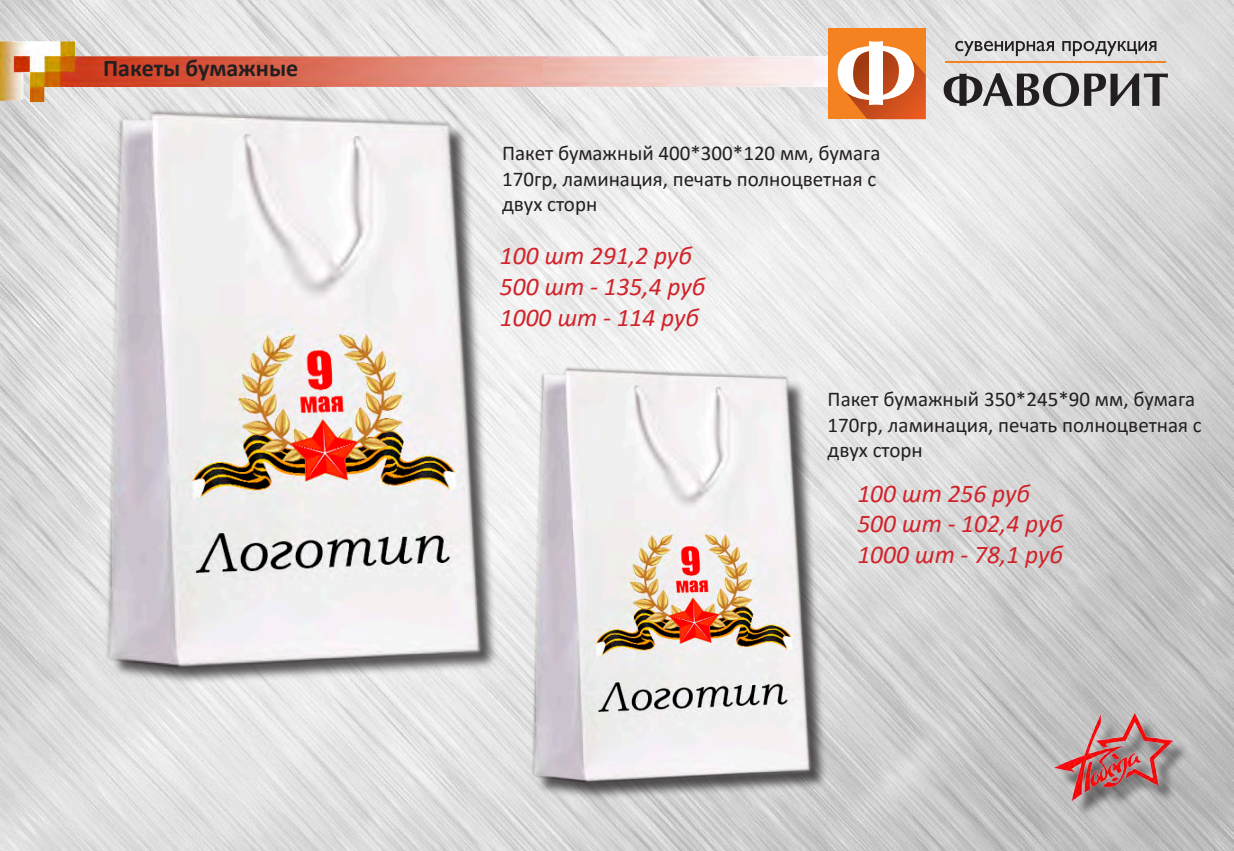
<style>
.page{position:relative;width:1234px;height:851px;background:#fff}
.page>*{position:absolute;margin:0;border:0;box-sizing:border-box;transform-origin:0 0}
.t1{font:italic 25.5px "Calibri";color:#d1232a}
.t2{font:700 24px "Calibri";color:#231f20}
.t3{font:21px/25.2px "Calibri";color:#231f20}
</style>
<div class="page">
<img style="left:0;top:0;width:1233px;height:850px">
<img style="left:0;top:38px;width:1080px;height:64px">
<svg style="left:955px;top:41px;width:201px;height:15px;background:#a4a3a4"></svg>
<svg style="left:943px;top:73px;width:224px;height:34px;background:#929191"></svg>
<hr style="left:945px;top:61px;width:220px;height:2px;background:#f58220">
<div style="left:827px;top:28px;width:98px;height:91px;background:#f58220"></div>
<svg style="left:837px;top:41px;width:88px;height:78px"></svg>
<div style="left:1057px;top:716px;width:132px;height:102px;background:#231f20;opacity:.75"></div>
<img style="left:1046px;top:698px;width:138px;height:127px">
<img style="left:15px;top:84px;width:542px;height:613px">
<img style="left:464px;top:349px;width:403px;height:455px">
<p class="t2" style="left:103px;top:51px;width:196px">Пакеты бумажные</p>
<p class="t3" style="left:502px;top:140px;width:380px">Пакет бумажный 400*300*120 мм, бумага<br>170гр, ламинация, печать полноцветная с двух сторн</p>
<p class="t1" style="left:499px;top:238px;width:194px">100 шт 291,2 руб</p>
<p class="t1" style="left:499px;top:269px;width:207px">500 шт - 135,4 руб</p>
<p class="t1" style="left:499px;top:299px;width:201px">1000 шт - 114 руб</p>
<p class="t3" style="left:827px;top:386px;width:375px">Пакет бумажный 350*245*90 мм, бумага<br>170гр, ламинация, печать полноцветная с двух сторн</p>
<p class="t1" style="left:857px;top:475px;width:174px">100 шт 256 руб</p>
<p class="t1" style="left:857px;top:506px;width:207px">500 шт - 102,4 руб</p>
<p class="t1" style="left:857px;top:536px;width:207px">1000 шт - 78,1 руб</p>
</div>
